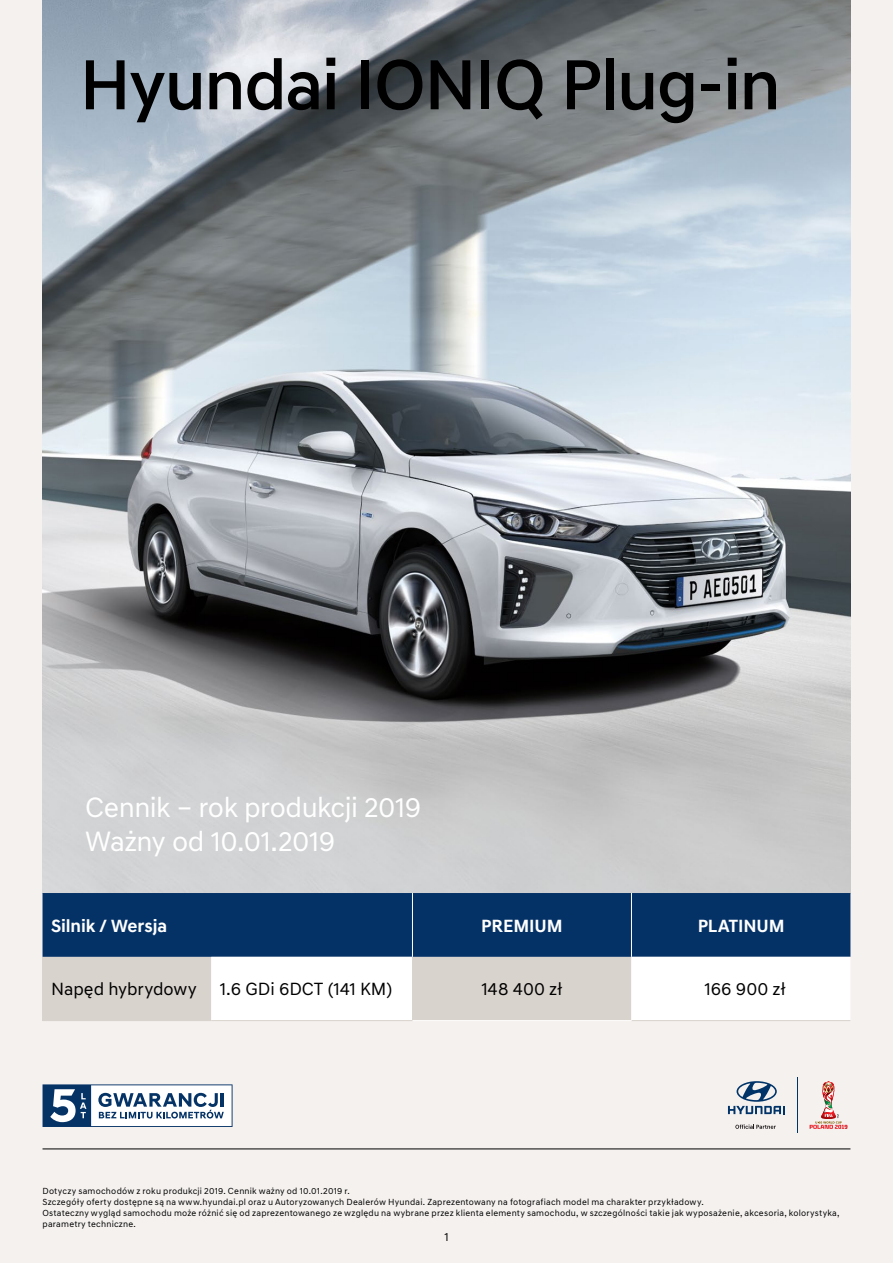
<style>
.page{position:relative;width:893px;height:1263px;background:#f4f1ef}
.page>*{position:absolute;margin:0;border:0;box-sizing:border-box;transform-origin:0 0}
.t1{font:500 72px "Hyundai Sans Text";letter-spacing:-.025em;color:#000}
.t2{font:28.5px/34.2px "Hyundai Sans Text";letter-spacing:-.02em;color:#fff}
.t3{font:18px "Hyundai Sans Text";letter-spacing:-.005em;color:#000}
.t4{font:700 18px "Hyundai Sans Text";letter-spacing:-.005em;color:#fff}
.t5{font:12px "Hyundai Sans Text";color:#000}
.t6{font:9px/10.8px "Hyundai Sans Text";letter-spacing:.025em;color:#000}
</style>
<div class="page">
<img style="left:43px;top:0;width:807px;height:893px">
<div style="left:43px;top:893px;width:807px;height:64px;background:#053266"></div>
<div style="left:43px;top:957px;width:168px;height:63px;background:#d9d3cd"></div>
<div style="left:211px;top:957px;width:639px;height:63px;background:#fff"></div>
<div style="left:412px;top:957px;width:219px;height:63px;background:#d9d3cd"></div>
<hr style="left:412px;top:893px;width:1px;height:64px;background:#fff">
<hr style="left:631px;top:893px;width:1px;height:64px;background:#fff">
<hr style="left:43px;top:1020px;width:168px;height:1px;background:#d9d3cd">
<hr style="left:211px;top:1020px;width:201px;height:1px;background:#d9d3cd">
<hr style="left:631px;top:1020px;width:219px;height:1px;background:#d9d3cd">
<hr style="left:412px;top:1020px;width:219px;height:1px;background:#fff">
<hr style="left:43px;top:1148px;width:807px;height:1px;background:#000">
<svg style="left:728px;top:1077px;width:120px;height:56px"></svg>
<svg style="left:43px;top:1084px;width:190px;height:43px"></svg>
<h1 class="t1" style="left:79px;top:41px;width:703px">Hyundai IONIQ Plug-in</h1>
<h2 class="t2" style="left:85px;top:790px;width:338px">Cennik – rok produkcji 2019<br>Ważny od 10.01.2019</h2>
<h3 class="t4" style="left:51px;top:914px;width:118px">Silnik / Wersja</h3>
<h3 class="t4" style="left:481px;top:914px;width:83px">PREMIUM</h3>
<h3 class="t4" style="left:698px;top:914px;width:88px">PLATINUM</h3>
<h3 class="t3" style="left:51px;top:978px;width:147px">Napęd hybrydowy</h3>
<h3 class="t3" style="left:220px;top:978px;width:174px">1.6 GDi 6DCT (141 KM)</h3>
<h3 class="t3" style="left:481px;top:978px;width:83px">148 400 zł</h3>
<h3 class="t3" style="left:704px;top:978px;width:83px">166 900 zł</h3>
<p class="t6" style="left:43px;top:1186px;width:798px">Dotyczy samochodów z roku produkcji 2019. Cennik ważny od 10.01.2019 r.<br>Szczegóły oferty dostępne są na www.hyundai.pl oraz u Autoryzowanych Dealerów Hyundai. Zaprezentowany na fotografiach model ma charakter przykładowy.<br>Ostateczny wygląd samochodu może różnić się od zaprezentowanego ze względu na wybrane przez klienta elementy samochodu, w szczególności takie jak wyposażenie, akcesoria, kolorystyka, parametry techniczne.</p>
<h3 class="t5" style="left:444px;top:1230px;width:6px">1</h3>
</div>
